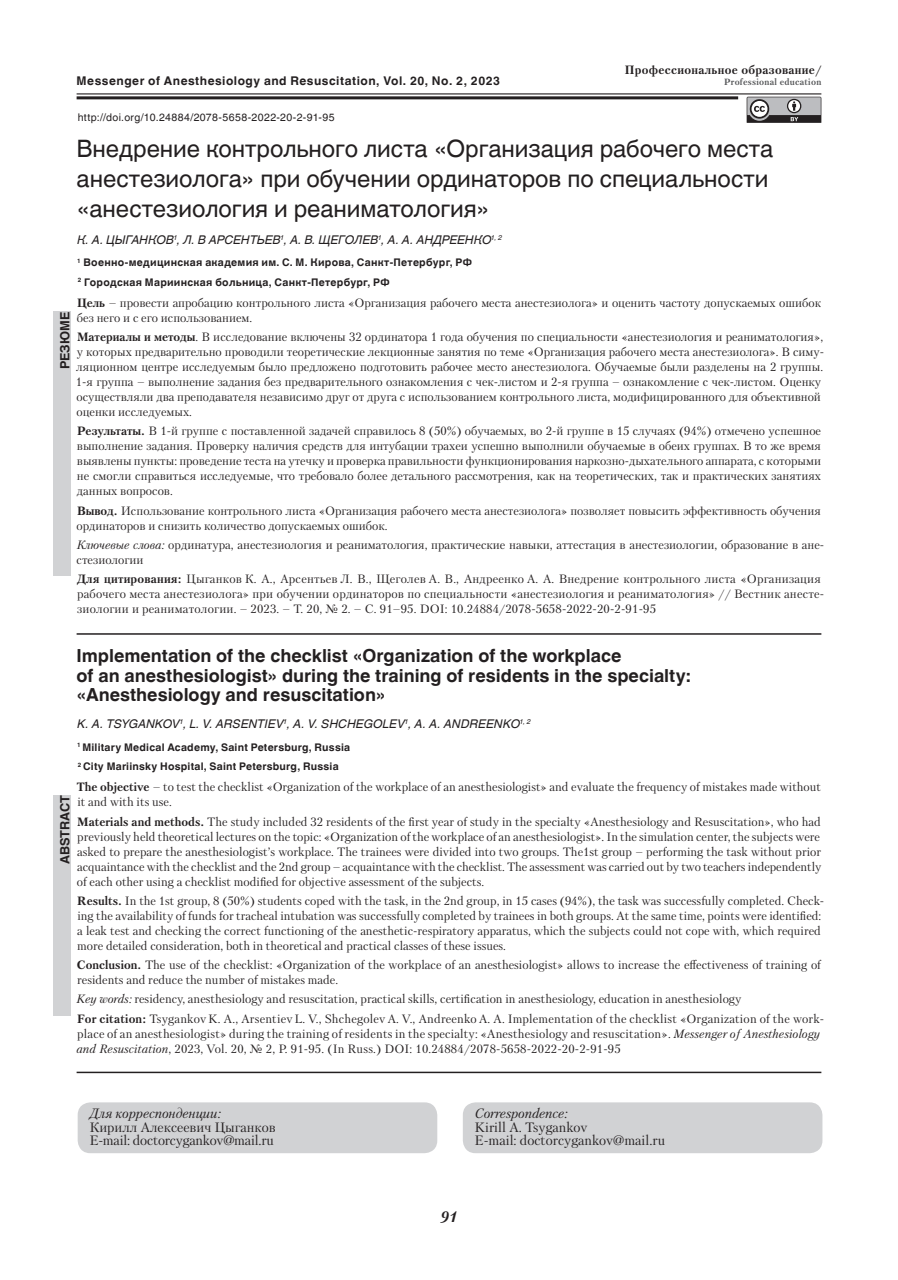
<style>
.page{position:relative;width:898px;height:1280px;background:#fff}
.page>*{position:absolute;margin:0;border:0;box-sizing:border-box;transform-origin:0 0}
.t1{font:24px/30px "Helvetica World";letter-spacing:-.005em;color:#231f20}
.t2{font:700 18px/19.5px "Helvetica World";color:#231f20}
.t3{font:italic 700 15px "Petersburg";color:#231f20}
.t4{font:13.5px/13.5px "Petersburg";color:#231f20}
.t5{font:700 12.75px "Helvetica World";color:#231f20}
.t6{font:12px/15px "Petersburg";color:#231f20}
.t7{font:italic 12px "Helvetica World";letter-spacing:.005em;color:#231f20}
.t8{font:700 12px "Helvetica World";letter-spacing:.04em;color:#231f20}
.t9{font:700 12px "Petersburg";letter-spacing:.025em;color:#231f20}
.t10{font:700 10.5px/19.5px "Helvetica World";letter-spacing:.02em;color:#231f20}
.t11{font:10.5px "Helvetica World";letter-spacing:.035em;color:#231f20}
.t12{font:700 9px "Petersburg";letter-spacing:.025em;color:#57585a}
.s1{font-weight:700}
.s2{font-style:italic}
</style>
<div class="page">
<hr style="left:77px;top:93px;width:744px;height:1px;background:#231f20">
<hr style="left:77px;top:96px;width:660px;height:3px;background:#231f20">
<hr style="left:77px;top:633px;width:744px;height:2px;background:#231f20">
<hr style="left:77px;top:1072px;width:744px;height:1px;background:#231f20">
<div style="left:78px;top:1102px;width:359px;height:51px;background:#d1d2d4;border-radius:13px"></div>
<div style="left:462px;top:1102px;width:360px;height:51px;background:#d1d2d4;border-radius:13px"></div>
<svg style="left:746px;top:97px;width:75px;height:26px;background:#8c8b8c"></svg>
<div style="left:54px;top:311px;width:17px;height:265px;background:#d1d2d4"></div>
<div style="left:54px;top:795px;width:17px;height:221px;background:#d1d2d4"></div>
<p class="t9" style="left:624px;top:62px;width:198px">Профессиональное образование/</p>
<p class="t12" style="left:724px;top:76px;width:99px">Professional education</p>
<p class="t8" style="left:77px;top:74px;width:424px">Messenger of Anesthesiology and Resuscitation, Vol. 20, No. 2, 2023</p>
<p class="t11" style="left:78px;top:111px;width:258px">http://doi.org/10.24884/2078-5658-2022-20-2-91-95</p>
<p class="t1" style="left:77px;top:133px;width:698px">Внедрение контрольного листа «Организация рабочего места анестезиолога» при обучении ординаторов по специальности «анестезиология и реаниматология»</p>
<p class="t7" style="left:77px;top:233px;width:149px">К. А. ЦЫГА НКОВ<sup>1</sup>, Л. В АРСЕ</p>
<p class="t7" style="left:241px;top:233px;width:84px">НТЬЕВ<sup>1</sup>, А. В. ЩЕГ</p>
<p class="t7" style="left:344px;top:233px;width:98px">ОЛЕВ<sup>1</sup>, А. А. АНДРЕЕ</p>
<p class="t7" style="left:465px;top:233px;width:39px">НКО<sup>1,</sup> <sup>2</sup></p>
<p class="t10" style="left:77px;top:253px;width:396px"><sup>1</sup> Военно-медицинская академия им. С. М. Кирова, Санкт-Петербург, РФ<br><sup>2</sup> Городская Мариинская больница, Санкт-Петербург, РФ</p>
<p class="t6" style="left:77px;top:295px;width:745px"><span class="s1">Цель</span> – провести апробацию контрольного листа «Организация рабочего места анестезиолога» и оценить частоту допускаемых ошибок без него и с его использованием.</p>
<p class="t6" style="left:76px;top:329px;width:749px"><span class="s1">Материалы и методы</span><span class="s2">.</span> В исследование включены 32 ординатора 1 года обучения по специальности «анестезиология и реаниматология», у которых предварительно проводили теоретические лекционные занятия по теме «Организация рабочего места анестезиолога». В симу&shy;ляционном центре исследуемым было предложено подготовить рабочее место анестезиолога. Обучаемые были разделены на 2 группы.<br>1-я группа – выполнение задания без предварительного ознакомления с чек-листом и 2-я группа – ознакомление с чек-листом. Оценку осуществляли два преподавателя независимо друг от друга с использованием контрольного листа, модифицированного для объективной оценки исследуемых.</p>
<p class="t6" style="left:77px;top:423px;width:745px;text-align:justify"><span class="s1">Результаты.</span> В 1-й группе с поставленной задачей справилось 8 (50%) обучаемых, во 2-й группе в 15 случаях (94%) отмечено успешное выполнение задания. Проверку наличия средств для интубации трахеи успешно выполнили обучаемые в обеих группах. В то же время выявлены пункты: проведение теста на утечку и проверка правильности функционирования наркозно-дыхательного аппарата, с которыми не смогли справиться исследуемые, что требовало более детального рассмотрения, как на теоретических, так и практических занятиях данных вопросов.</p>
<p class="t6" style="left:76px;top:503px;width:745px"><span class="s1">Вывод.</span> Использование контрольного листа «Организация рабочего места анестезиолога» позволяет повысить эффективность обучения ординаторов и снизить количество допускаемых ошибок.</p>
<p class="t6" style="left:76px;top:537px;width:749px"><span class="s2">Ключевые слова:</span> ординатура, анестезиология и реаниматология, практические навыки, аттестация в анестезиологии, образование в ане&shy;стезиологии</p>
<p class="t6" style="left:77px;top:571px;width:748px"><span class="s1">Для цитирования:</span> Цыганков К. А., Арсентьев Л. В., Щеголев А. В., Андреенко А. А. Внедрение контрольного листа «Организация рабочего места анестезиолога» при обучении ординаторов по специальности «анестезиология и реаниматология» // Вестник анесте&shy;зиологии и реаниматологии. – 2023. – Т. 20, № 2. – С. 91–95. DOI: 10.24884/2078-5658-2022-20-2-91-95</p>
<p class="t2" style="left:77px;top:646px;width:615px">Implementation of the checklist «Organization of the workplace<br>of an anesthesiologist» during the training of residents in the specialty: «Anesthesiology and resuscitation»</p>
<p class="t7" style="left:77px;top:717px;width:455px">K. A. TSYGANKOV<sup>1</sup>, L. V. ARSENTIEV<sup>1</sup>, A. V. SHCHEGOLEV<sup>1</sup>, A. A. ANDREENKO<sup>1,</sup> <sup>2</sup></p>
<p class="t10" style="left:77px;top:737px;width:274px"><sup>1</sup> Military Medical Academy, Saint Petersburg, Russia<br><sup>2</sup> City Mariinsky Hospital, Saint Petersburg, Russia</p>
<p class="t6" style="left:77px;top:779px;width:745px"><span class="s1">The objective</span> <span class="s2">–</span> to test the checklist «Organization of the workplace of an anesthesiologist» and evaluate the frequency of mistakes made without it and with its use.</p>
<p class="t6" style="left:77px;top:814px;width:745px"><span class="s1">Materials and methods.</span> The study included 32 residents of the first year of study in the specialty «Anesthesiology and Resuscitation», who had previously held theoretical lectures on the topic: «Organization of the workplace of an anesthesiologist». In the simulation center, the subjects were asked to prepare the anesthesiologist’s workplace. The trainees were divided into two groups. The1st group – performing the task without prior acquaintance with the checklist and the 2nd group – acquaintance with the checklist. The assessment was carried out by two teachers independently of each other using a checklist modified for objective assessment of the subjects.</p>
<p class="t6" style="left:77px;top:893px;width:748px"><span class="s1">Results.</span> In the 1st group, 8 (50%) students coped with the task, in the 2nd group, in 15 cases (94%), the task was successfully completed. Check&shy;ing the availability of funds for tracheal intubation was successfully completed by trainees in both groups. At the same time, points were identified: a leak test and checking the correct functioning of the anesthetic-respiratory apparatus, which the subjects could not cope with, which required more detailed consideration, both in theoretical and practical classes of these issues.</p>
<p class="t6" style="left:77px;top:957px;width:745px"><span class="s1">Conclusion.</span> The use of the checklist: «Organization of the workplace of an anesthesiologist» allows to increase the effectiveness of training of residents and reduce the number of mistakes made.</p>
<p class="t6" style="left:76px;top:989px;width:749px;line-height:19.2px"><span class="s2">Key words:</span> residency, anesthesiology and resuscitation, practical skills, certification in anesthesiology, education in anesthesiology<br><span class="s1">For citation:</span> TsygankovK. A., ArsentievL. V., Shchegolev A. V., Andreenko A. A. Implementation of the checklist «Organization of the work-</p>
<p class="t6" style="left:76px;top:1026px;width:745px">place of an anesthesiologist» during the training of residents in the specialty: «Anesthesiology and resuscitation». <span class="s2">Messenger of Anesthesiology and Resuscitation</span>, 2023, Vol. 20, № 2, P. 91-95. (In Russ.) DOI: 10.24884/2078-5658-2022-20-2-91-95</p>
<p class="t5" style="left:58px;top:369px;width:59px;rotate:-90deg">РЕЗЮМЕ</p>
<p class="t5" style="left:58px;top:864px;width:70px;rotate:-90deg">ABSTRACT</p>
<p class="t4" style="left:89px;top:1107px;width:188px"><span class="s2">Для корреспонденции:<br></span>Кирилл Алексеевич Цыганков<br>E-mail: doctorcygankov@mail.ru</p>
<p class="t4" style="left:474px;top:1107px;width:192px"><span class="s2">Correspondence:<br></span>Kirill A. Tsygankov<br>E-mail: doctorcygankov@mail.ru</p>
<p class="t3" style="left:441px;top:1207px;width:17px">91</p>
</div>
